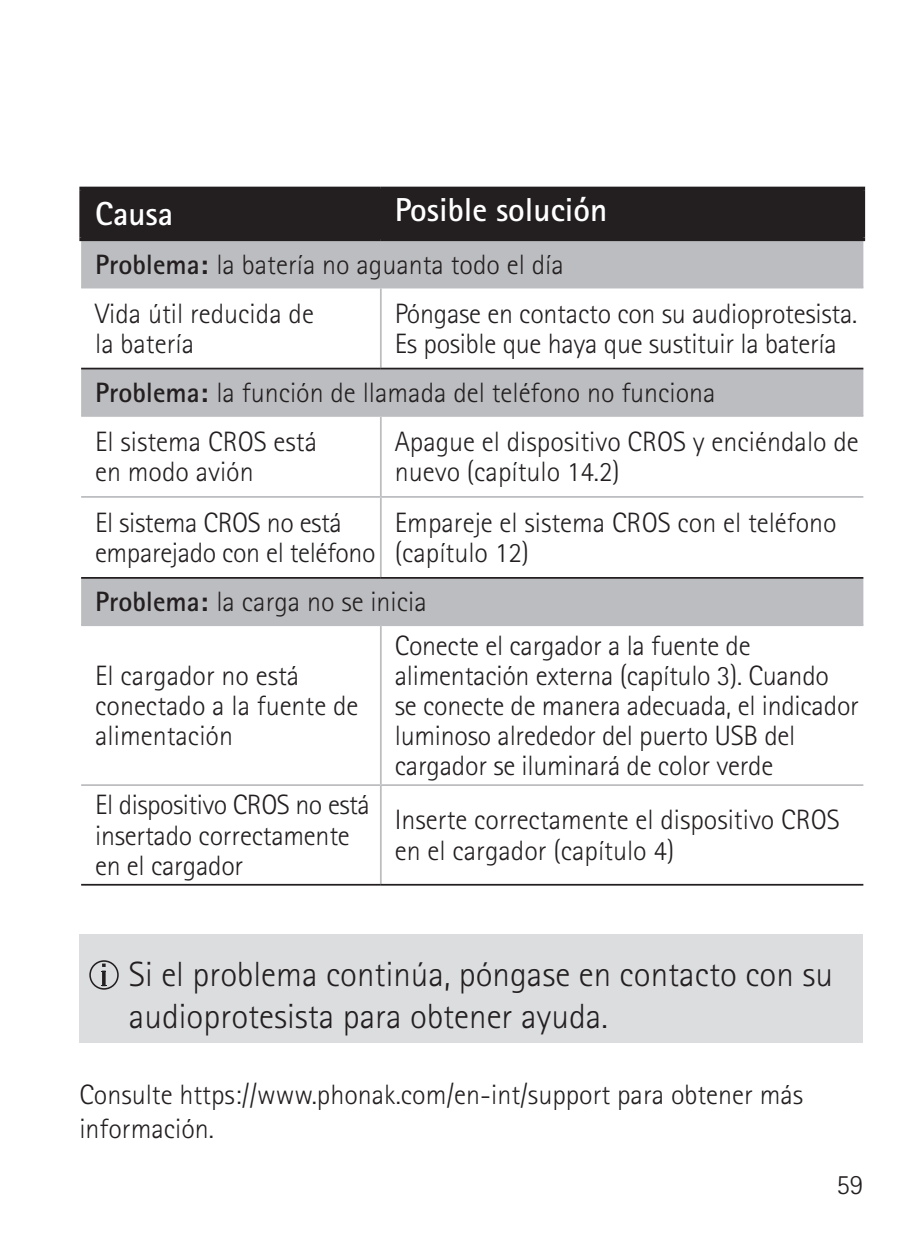
<style>
.page{position:relative;width:913px;height:1241px;background:#fff}
.page>*{position:absolute;margin:0;border:0;box-sizing:border-box;transform-origin:0 0}
.t1{font:300 35px/42px "Rotis Sans Serif Pro";color:#231f20}
.t2{font:700 33.25px "Rotis Sans Serif Pro";color:#fff}
.t3{font:300 28px/30.1px "Rotis Sans Serif Pro";color:#231f20}
.s1{font-weight:700}
</style>
<div class="page">
<div style="left:79px;top:934px;width:784px;height:108px;background:#dcdddf"></div>
<svg style="left:89px;top:960px;width:30px;height:29px"></svg>
<div style="left:83px;top:190px;width:778px;height:47px;background:#231f20"></div>
<svg style="left:81px;top:241px;width:782px;height:383px"></svg>
<hr style="left:79px;top:187px;width:302px;height:3px;background:#231f20">
<svg style="left:79px;top:190px;width:4px;height:47px"></svg>
<hr style="left:381px;top:187px;width:484px;height:3px;background:#231f20">
<hr style="left:379px;top:190px;width:3px;height:47px;background:#231f20">
<hr style="left:861px;top:190px;width:4px;height:47px;background:#231f20">
<hr style="left:79px;top:237px;width:302px;height:4px;background:#231f20">
<hr style="left:381px;top:237px;width:484px;height:4px;background:#231f20">
<hr style="left:380px;top:288px;width:2px;height:79px;background:#bcbdc0">
<hr style="left:380px;top:417px;width:2px;height:79px;background:#bcbdc0">
<hr style="left:380px;top:497px;width:2px;height:80px;background:#bcbdc0">
<hr style="left:380px;top:626px;width:2px;height:158px;background:#bcbdc0">
<hr style="left:380px;top:785px;width:2px;height:98px;background:#bcbdc0">
<hr style="left:81px;top:287px;width:300px;height:1px;background:#bcbdc0">
<hr style="left:381px;top:287px;width:482px;height:1px;background:#bcbdc0">
<hr style="left:81px;top:415px;width:300px;height:2px;background:#bcbdc0">
<hr style="left:381px;top:415px;width:482px;height:2px;background:#bcbdc0">
<hr style="left:81px;top:624px;width:300px;height:2px;background:#bcbdc0">
<hr style="left:381px;top:624px;width:482px;height:2px;background:#bcbdc0">
<hr style="left:81px;top:496px;width:300px;height:1px;background:#bcbdc0">
<hr style="left:381px;top:496px;width:482px;height:1px;background:#bcbdc0">
<hr style="left:81px;top:367px;width:300px;height:2px;background:#231f20">
<hr style="left:381px;top:367px;width:482px;height:2px;background:#231f20">
<hr style="left:81px;top:577px;width:300px;height:1px;background:#231f20">
<hr style="left:381px;top:577px;width:482px;height:1px;background:#231f20">
<hr style="left:81px;top:883px;width:300px;height:2px;background:#231f20">
<hr style="left:381px;top:883px;width:482px;height:2px;background:#231f20">
<hr style="left:81px;top:784px;width:300px;height:1px;background:#bcbdc0">
<hr style="left:381px;top:784px;width:482px;height:1px;background:#bcbdc0">
<p class="t2" style="left:95px;top:193px;width:80px">Causa</p>
<p class="t2" style="left:395px;top:189px;width:214px">Posible solución</p>
<p class="t3" style="left:95px;top:240px;width:470px;line-height:49px"><span class="s1">Problema:</span> la batería no aguanta todo el día<br>Vida útil reducida de</p>
<p class="t3" style="left:95px;top:328px;width:101px">la batería</p>
<p class="t3" style="left:395px;top:298px;width:464px">Póngase en contacto con su audioprotesista.<br>Es posible que haya que sustituir la batería</p>
<p class="t3" style="left:95px;top:368px;width:622px;line-height:49px"><span class="s1">Problema:</span> la función de llamada del teléfono no funciona<br>El sistema CROS está</p>
<p class="t3" style="left:95px;top:457px;width:160px">en modo avión</p>
<p class="t3" style="left:395px;top:427px;width:465px">Apague el dispositivo CROS y enciéndalo de nuevo (capítulo 14.2)</p>
<p class="t3" style="left:95px;top:507px;width:282px">El sistema CROS no está emparejado con el teléfono</p>
<p class="t3" style="left:395px;top:507px;width:443px">Empareje el sistema CROS con el teléfono (capítulo 12)</p>
<p class="t3" style="left:95px;top:587px;width:333px"><span class="s1">Problema:</span> la carga no se inicia</p>
<p class="t3" style="left:95px;top:660px;width:265px">El cargador no está conectado a la fuente de alimentación</p>
<p class="t3" style="left:95px;top:790px;width:276px">El dispositivo CROS no está insertado correctamente en el cargador</p>
<p class="t3" style="left:395px;top:630px;width:466px">Conecte el cargador a la fuente de alimentación externa (capítulo 3). Cuando<br>se conecte de manera adecuada, el indicador luminoso alrededor del puerto USB del cargador se iluminará de color verde</p>
<p class="t3" style="left:395px;top:805px;width:446px">Inserte correctamente el dispositivo CROS en el cargador (capítulo 4)</p>
<p class="t1" style="left:129px;top:953px;width:705px">Si el problema continúa, póngase en contacto con su audioprotesista para obtener ayuda.</p>
<p class="t3" style="left:79px;top:1077px;width:725px;line-height:33.6px">Consulte https://www.phonak.com/en-int/support para obtener más información.</p>
<p class="t3" style="left:836px;top:1169px;width:28px">59</p>
</div>
